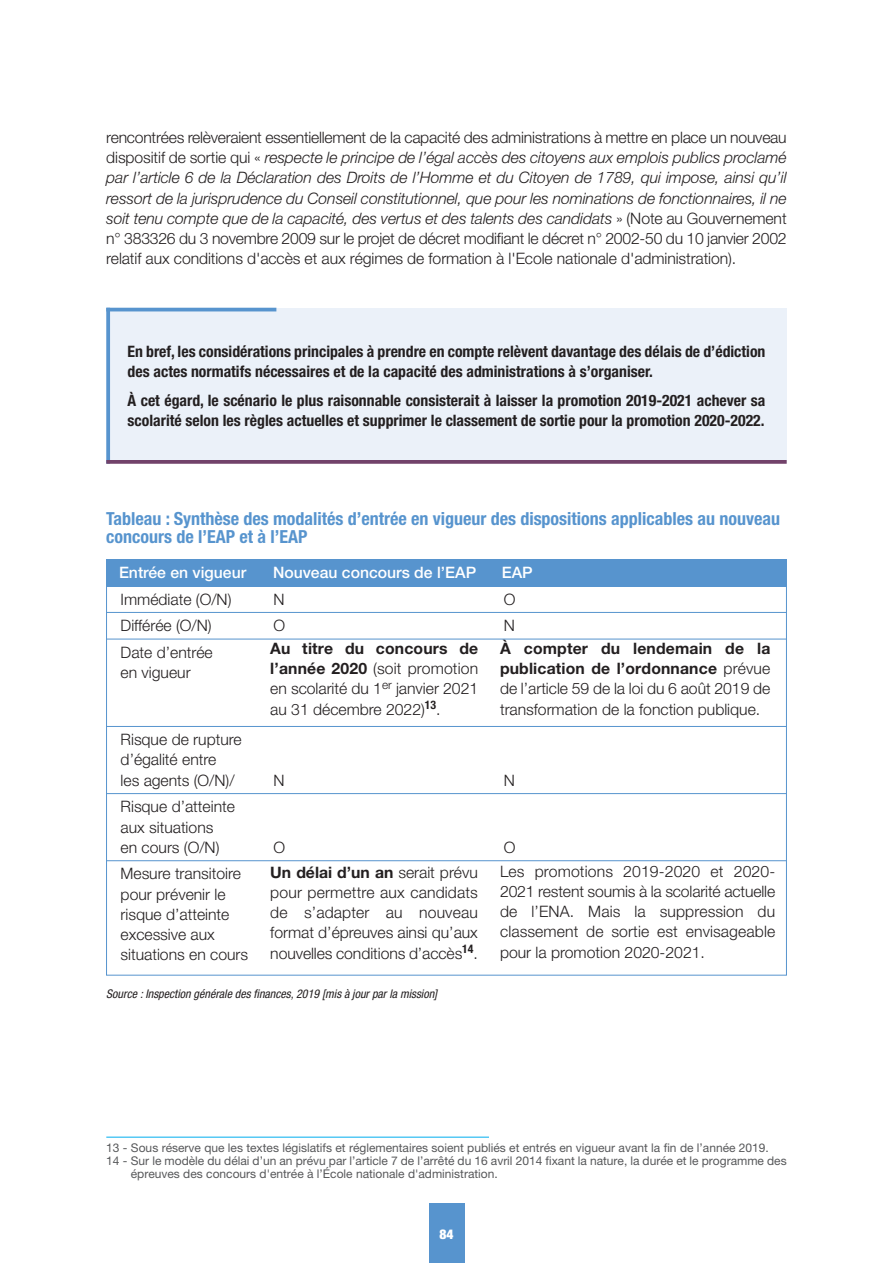
<style>
.page{position:relative;width:893px;height:1263px;background:#fff}
.page>*{position:absolute;margin:0;border:0;box-sizing:border-box;transform-origin:0 0}
.t1{font:700 condensed 18px/18px "Helvetica Neue";color:#5794ce}
.t2{font:300 15.75px/20.2px "Helvetica Neue";color:#231f20}
.t3{font:italic 300 15.75px/20.2px "Helvetica Neue";letter-spacing:-.005em;color:#231f20;text-align:justify}
.t4{font:700 condensed 15.75px/20.2px "Helvetica Neue LT Pro";color:#231f20}
.t5{font:700 15.75px/20.2px "Helvetica Neue LT Pro";letter-spacing:.01em;color:#231f20}
.t6{font:500 15.75px "Helvetica Neue LT Pro";color:#fff}
.t7{font:900 condensed 13.5px "Helvetica Neue";color:#fff}
.t8{font:12px "Helvetica Neue LT Pro";color:#57585a}
.t9{font:italic condensed 12px "Helvetica Neue LT Pro";color:#231f20}
.s1{font-style:normal}
.s2{font-family:"Helvetica Neue";font-weight:300}
.s3{font-family:"Helvetica Neue LT Pro";font-weight:700}
</style>
<div class="page">
<div style="left:106px;top:560px;width:681px;height:27px;background:#5794ce"></div>
<div style="left:106px;top:309px;width:681px;height:154px;background:#ebf1f9"></div>
<svg style="left:106px;top:311px;width:4px;height:149px"></svg>
<hr style="left:106px;top:308px;width:170px;height:3px;background:#5794ce">
<svg style="left:106px;top:460px;width:681px;height:4px;background:#7a4d72"></svg>
<hr style="left:106px;top:612px;width:681px;height:1px;background:#5794ce">
<hr style="left:106px;top:639px;width:681px;height:1px;background:#5794ce">
<hr style="left:106px;top:726px;width:681px;height:1px;background:#5794ce">
<hr style="left:106px;top:793px;width:681px;height:1px;background:#5794ce">
<hr style="left:106px;top:860px;width:681px;height:1px;background:#5794ce">
<div style="left:429px;top:1204px;width:35px;height:59px;background:#5794ce"></div>
<hr style="left:106px;top:1137px;width:383px;height:1px;background:#00aeef">
<p class="t3" style="left:106px;top:129px;width:682px"><span class="s1">rencontrées relèveraient essentiellement de la capacité des administrations à mettre en place un nouveau dispositif de sortie qui «</span> respecte le principe de l’égal accès des citoyens aux emplois publics proclamé par l’article 6 de la Déclaration des Droits de l’Homme et du Citoyen de 1789, qui impose, ainsi qu’il ressort de la jurisprudence du Conseil constitutionnel, que pour les nominations de fonctionnaires, il ne soit tenu compte que de la capacité, des vertus et des talents des candidats <span class="s1">» (Note au Gouvernement n° 383326 du 3 novembre 2009 sur le projet de décret modifiant le décret n° 2002-50 du 10 janvier 2002 relatif aux conditions d'accès et aux régimes de formation à l'Ecole nationale d'administration).</span></p>
<p class="t4" style="left:128px;top:343px;width:639px">En bref, les considérations principales à prendre en compte relèvent davantage des délais de d’édiction des actes normatifs nécessaires et de la capacité des administrations à s’organiser.</p>
<p class="t4" style="left:128px;top:392px;width:639px">À cet égard, le scénario le plus raisonnable consisterait à laisser la promotion 2019-2021 achever sa scolarité selon les règles actuelles et supprimer le classement de sortie pour la promotion 2020-2022.</p>
<p class="t1" style="left:106px;top:511px;width:675px">Tableau : Synthèse des modalités d’entrée en vigueur des dispositions applicables au nouveau concours de l’EAP et à l’EAP</p>
<p class="t6" style="left:119px;top:567px;width:129px">Entrée en vigueur</p>
<p class="t6" style="left:273px;top:567px;width:205px">Nouveau concours de l’EAP</p>
<p class="t6" style="left:502px;top:567px;width:32px">EAP</p>
<p class="t2" style="left:121px;top:590px;width:112px">Immédiate (O/N)</p>
<p class="t2" style="left:274px;top:590px;width:13px">N</p>
<p class="t2" style="left:504px;top:590px;width:13px">O</p>
<p class="t2" style="left:121px;top:617px;width:93px">Différée (O/N)</p>
<p class="t2" style="left:274px;top:617px;width:13px">O</p>
<p class="t2" style="left:504px;top:617px;width:13px">N</p>
<p class="t2" style="left:121px;top:643px;width:94px">Date d’entrée en vigueur</p>
<p class="t5" style="left:500px;top:640px;width:272px">À compter du lendemain de la publication de l’ordonnance <span class="s2">prévue</span></p>
<p class="t2" style="left:500px;top:680px;width:272px">de l’article 59 de la loi du 6 août 2019 de transformation de la fonction publique.</p>
<p class="t5" style="left:270px;top:639px;width:209px">Au titre du concours de</p>
<p class="t2" style="left:270px;top:660px;width:209px;text-align:justify"><span class="s3">l’année 2020</span> (soit promotion en scolarité du 1<sup>er</sup> janvier 2021 au 31 décembre 2022)<sup>13</sup>.</p>
<p class="t2" style="left:121px;top:731px;width:123px">Risque de rupture d’égalité entre<br>les agents (O/N)/</p>
<p class="t2" style="left:121px;top:798px;width:116px">Risque d’atteinte aux situations<br>en cours (O/N)</p>
<p class="t2" style="left:274px;top:771px;width:13px">N</p>
<p class="t2" style="left:504px;top:771px;width:13px">N</p>
<p class="t2" style="left:274px;top:838px;width:13px">O</p>
<p class="t2" style="left:504px;top:838px;width:13px">O</p>
<p class="t5" style="left:270px;top:863px;width:209px">Un délai d’un an <span class="s2">serait prévu</span></p>
<p class="t2" style="left:270px;top:883px;width:209px;text-align:justify">pour permettre aux candidats de s’adapter au nouveau format d’épreuves ainsi qu’aux nouvelles conditions d’accès<sup>14</sup>.</p>
<p class="t2" style="left:121px;top:865px;width:129px">Mesure transitoire pour prévenir le risque d’atteinte excessive aux situations en cours</p>
<p class="t9" style="left:106px;top:989px;width:333px">Source : Inspection générale des finances, 2019 [mis à jour par la mission]</p>
<p class="t2" style="left:500px;top:862px;width:277px;text-align:justify">Les promotions 2019-2020 et 2020- 2021 restent soumis à la scolarité actuelle de l’ENA. Mais la suppression du classement de sortie est envisageable pour la promotion 2020-2021.</p>
<p class="t8" style="left:106px;top:1144px;width:664px">13 - Sous réserve que les textes législatifs et réglementaires soient publiés et entrés en vigueur avant la fin de l’année 2019.</p>
<p class="t8" style="left:106px;top:1156px;width:682px">14 - Sur le modèle du délai d’un an prévu par l’article 7 de l’arrêté du 16 avril 2014 fixant la nature, la durée et le programme des</p>
<p class="t8" style="left:131px;top:1169px;width:368px">épreuves des concours d'entrée à l’École nationale d'administration.</p>
<p class="t7" style="left:439px;top:1222px;width:16px">84</p>
</div>
